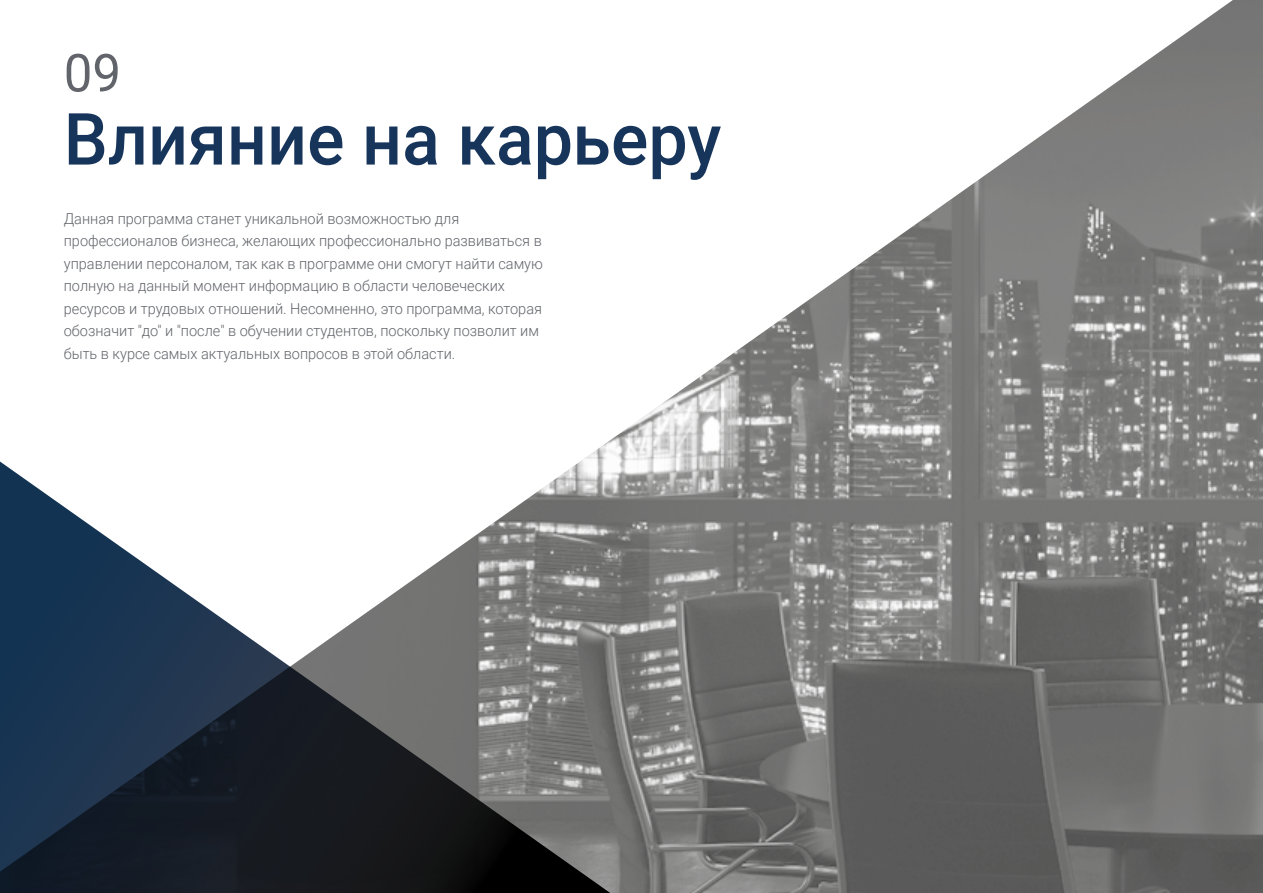
<style>
.page{position:relative;width:1263px;height:893px;background:#fff}
.page>*{position:absolute;margin:0;border:0;box-sizing:border-box;transform-origin:0 0}
.t1{font:500 72px "Roboto";color:#17355b}
.t2{font:52.5px "Roboto";color:#61646a}
.t3{font:300 15px/22.5px "Roboto";color:#61646a}
</style>
<div class="page">
<img style="left:602px;top:0;width:661px;height:893px">
<svg style="left:0;top:446px;width:640px;height:447px"></svg>
<h2 class="t2" style="left:64px;top:36px;width:59px">09</h2>
<h1 class="t1" style="left:64px;top:89px;width:659px">Влияние на карьеру</h1>
<p class="t3" style="left:64px;top:207px;width:481px">Данная программа станет уникальной возможностью для профессионалов бизнеса, желающих профессионально развиваться в управлении персоналом, так как в программе они смогут найти самую полную на данный момент информацию в области человеческих ресурсов и трудовых отношений. Несомненно, это программа, которая обозначит "до" и "после" в обучении студентов, поскольку позволит им быть в курсе самых актуальных вопросов в этой области.</p>
</div>
